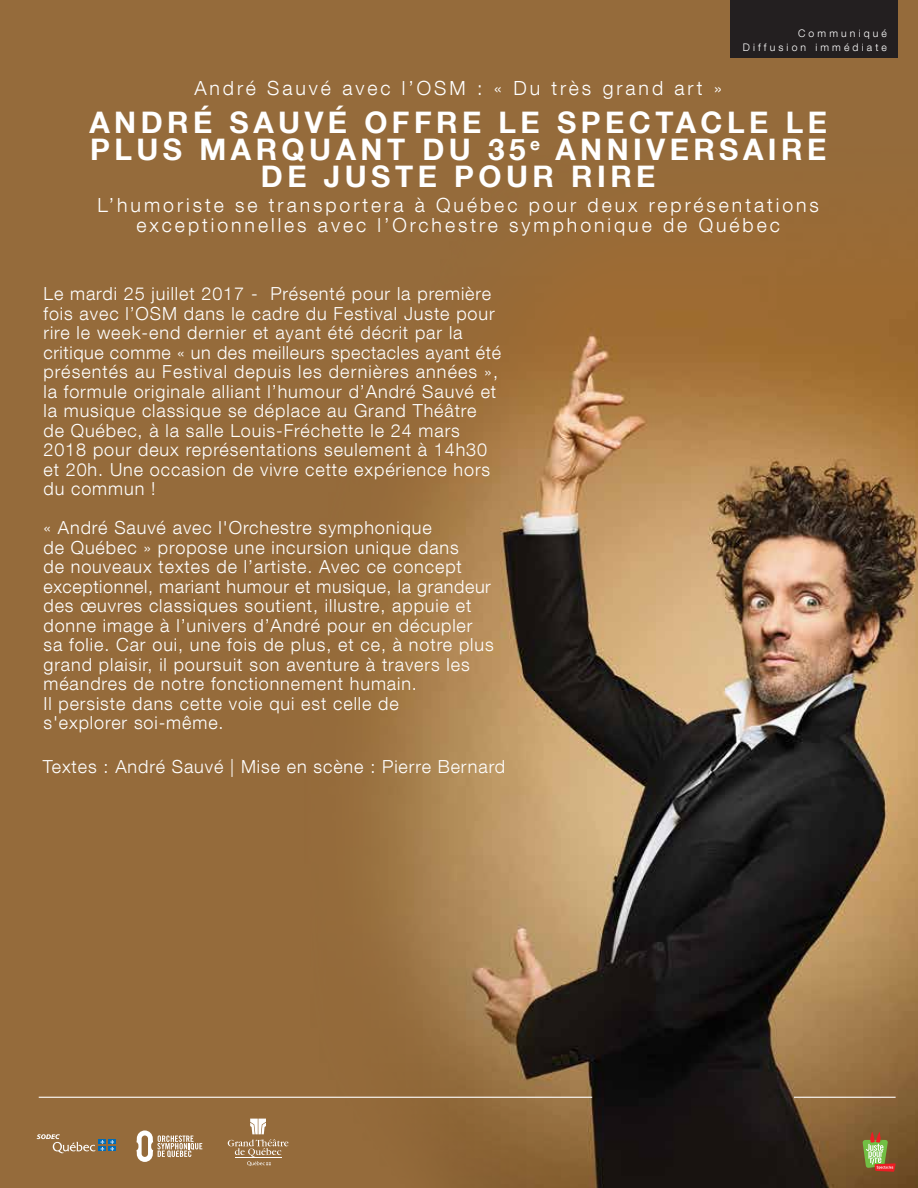
<style>
.page{position:relative;width:918px;height:1188px;background:#956b3b}
.page>*{position:absolute;margin:0;border:0;box-sizing:border-box;transform-origin:0 0}
.t1{font:700 29.7px/27px "Helvetica Neue LT Com";letter-spacing:.15em;color:#fff;text-align:center}
.t2{font:300 19.5px/19.5px "Helvetica Neue LT Com";letter-spacing:.15em;color:#fff;text-align:center}
.t3{font:300 18px/19.5px "Helvetica Neue LT Com";letter-spacing:.05em;color:#fff}
.t4{font:300 10.5px/13.5px "Helvetica Neue LT Com";letter-spacing:.3em;color:#fff;text-align:right}
</style>
<div class="page">
<img style="left:293px;top:301px;width:625px;height:887px">
<svg style="left:136px;top:1130px;width:66px;height:32px"></svg>
<svg style="left:37px;top:1134px;width:79px;height:19px"></svg>
<svg style="left:862px;top:1132px;width:34px;height:40px"></svg>
<svg style="left:228px;top:1119px;width:61px;height:47px"></svg>
<div style="left:730px;top:0;width:168px;height:58px;background:#231f20"></div>
<hr style="left:39px;top:1097px;width:553px;height:1px;background:#fff">
<hr style="left:794px;top:1097px;width:102px;height:1px;background:#fff">
<p class="t4" style="left:743px;top:27px;width:146px">Communiqué<br>Diffusion immédiate</p>
<p class="t2" style="left:194px;top:78px;width:529px">André Sauvé avec l’OSM : « Du très grand art »</p>
<h1 class="t1" style="left:89px;top:108px;width:739px">ANDRÉ SAUVÉ OFFRE LE SPECTACLE LE<br>PLUS MARQUANT DU 35<sup>e</sup> ANNIVERSAIRE<br>DE JUSTE POUR RIRE</h1>
<p class="t2" style="left:97px;top:195px;width:723px">L’humoriste se transportera à Québec pour deux représentations exceptionnelles avec l’Orchestre symphonique de Québec</p>
<p class="t3" style="left:43px;top:284px;width:459px">Le mardi 25 juillet 2017 - Présenté pour la première fois avec l’OSM dans le cadre du Festival Juste pour rire le week-end dernier et ayant été décrit par la critique comme « un des meilleurs spectacles ayant été présentés au Festival depuis les dernières années », la formule originale alliant l’humour d’André Sauvé et la musique classique se déplace au Grand Théâtre de Québec, à la salle Louis-Fréchette le 24 mars 2018 pour deux représentations seulement à 14h30 et 20h. Une occasion de vivre cette expérience hors du commun !</p>
<p class="t3" style="left:43px;top:518px;width:452px">« André Sauvé avec l'Orchestre symphonique<br>de Québec » propose une incursion unique dans<br>de nouveaux textes de l’artiste. Avec ce concept exceptionnel, mariant humour et musique, la grandeur des œuvres classiques soutient, illustre, appuie et donne image à l’univers d’André pour en décupler sa folie. Car oui, une fois de plus, et ce, à notre plus grand plaisir, il poursuit son aventure à travers les méandres de notre fonctionnement humain.<br>Il persiste dans cette voie qui est celle de<br>s'explorer soi-même.</p>
<p class="t3" style="left:43px;top:757px;width:464px">Textes : André Sauvé | Mise en scène : Pierre Bernard</p>
</div>
